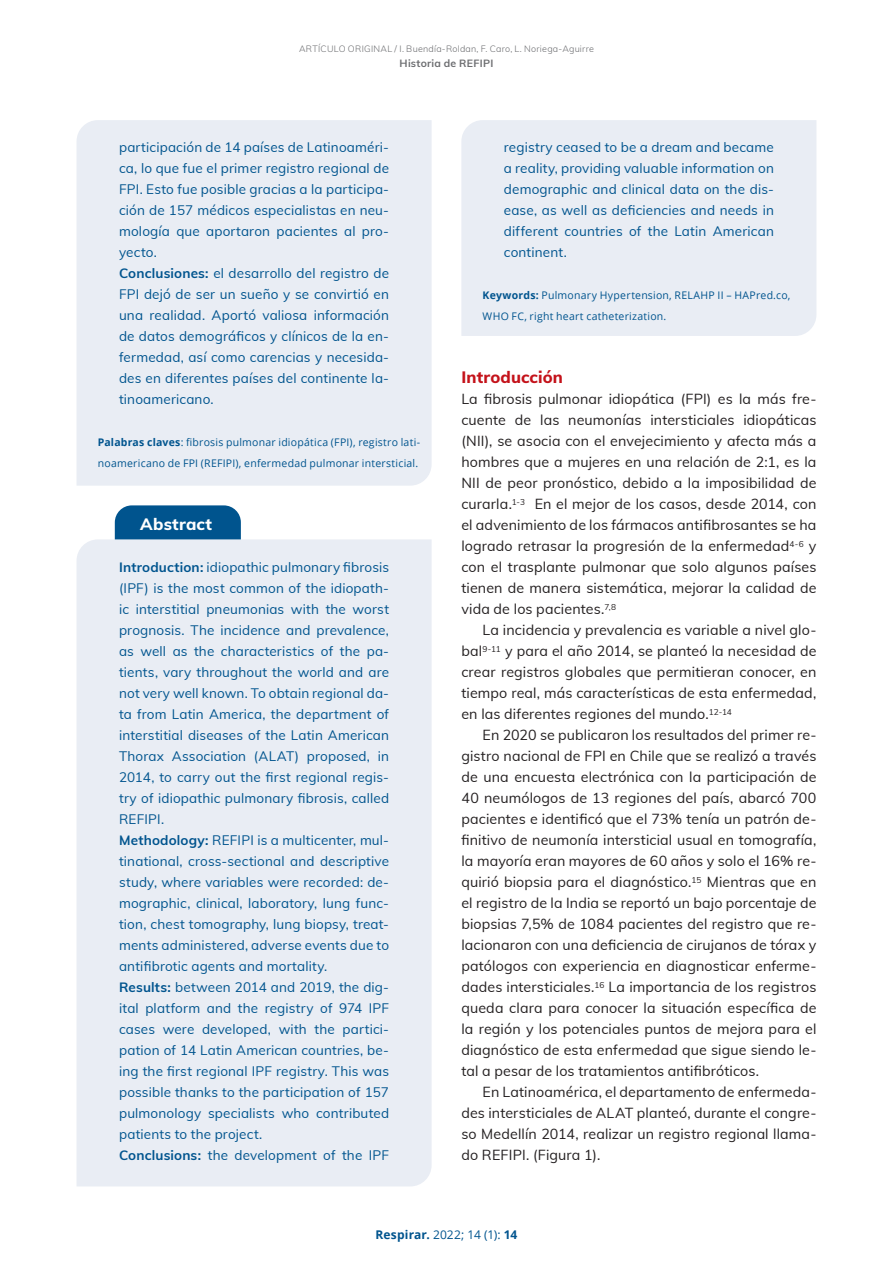
<style>
.page{position:relative;width:893px;height:1263px;background:#fff}
.page>*{position:absolute;margin:0;border:0;box-sizing:border-box;transform-origin:0 0}
.sub1{font:800 16.5px "Muli";letter-spacing:.005em;color:#c4121a}
.sub_1_resumen{font:800 16.5px "Muli";letter-spacing:.015em;color:#fff}
.normal_seco{font:14.25px/21px "Muli";letter-spacing:.01em;color:#231f20;text-align:justify}
.primero_seco{font:14.25px/21px "Muli";letter-spacing:.01em;color:#231f20;text-align:justify}
.resumen{font:13.5px/21px "Muli";letter-spacing:.01em;color:#00548e;text-align:justify}
.t1{font:700 12px "Open Sans";letter-spacing:.01em;color:#00548e}
.pie_pagina{font:10.5px/21px "Open Sans";letter-spacing:.02em;color:#00548e}
.t2{font:700 10.5px "Muli";letter-spacing:.025em;color:#6c6d70}
.t3{font:300 9px "Muli";letter-spacing:.025em;color:#6c6d70}
.s1{font-weight:700}
.s2{font-weight:400}
</style>
<div class="page">
<div style="left:461px;top:120px;width:355px;height:216px;background:#e9edf4"></div>
<div style="left:77px;top:539px;width:355px;height:647px;background:#e9edf4"></div>
<div style="left:115px;top:505px;width:126px;height:34px;background:#00548e"></div>
<div style="left:77px;top:120px;width:355px;height:366px;background:#e9edf4"></div>
<p class="t3" style="left:299px;top:43px;width:296px">ARTÍCULO ORIGINAL / I. Buendía-Roldan, F. Caro, L. Noriega-Aguirre</p>
<p class="t2" style="left:400px;top:56px;width:95px">Historia de REFIPI</p>
<p class="resumen" style="left:119px;top:136px;width:272px">participación de 14 países de Latinoaméri&shy;ca, lo que fue el primer registro regional de FPI. Esto fue posible gracias a la participa&shy;ción de 157 médicos especialistas en neu&shy;mología que aportaron pacientes al pro&shy;yecto.</p>
<p class="resumen" style="left:119px;top:262px;width:272px"><span class="s1">Conclusiones:</span> el desarrollo del registro de FPI dejó de ser un sueño y se convirtió en una realidad. Aportó valiosa información de datos demográficos y clínicos de la en&shy;fermedad, así como carencias y necesida&shy;des en diferentes países del continente la&shy;tinoamericano.</p>
<p class="pie_pagina" style="left:98px;top:432px;width:324px"><span class="s1">Palabras claves</span>: fibrosis pulmonar idiopática (FPI), registro lati&shy;noamericano de FPI (REFIPI), enfermedad pulmonar intersticial.</p>
<p class="sub_1_resumen" style="left:140px;top:512px;width:73px">Abstract</p>
<p class="resumen" style="left:119px;top:556px;width:272px"><span class="s1">Introduction:</span> idiopathic pulmonary fibrosis (IPF) is the most common of the idiopath&shy;ic interstitial pneumonias with the worst prognosis. The incidence and prevalence, as well as the characteristics of the pa&shy;tients, vary throughout the world and are not very well known. To obtain regional da&shy;ta from Latin America, the department of interstitial diseases of the Latin American Thorax Association (ALAT) proposed, in 2014, to carry out the first regional regis&shy;try of idiopathic pulmonary fibrosis, called REFIPI.</p>
<p class="resumen" style="left:119px;top:829px;width:272px"><span class="s1">Methodology:</span> REFIPI is a multicenter, mul&shy;tinational, cross-sectional and descriptive study, where variables were recorded: de&shy;mographic, clinical, laboratory, lung func&shy;tion, chest tomography, lung biopsy, treat&shy;ments administered, adverse events due to antifibrotic agents and mortality.</p>
<p class="resumen" style="left:119px;top:976px;width:272px"><span class="s1">Results:</span> between 2014 and 2019, the dig&shy;ital platform and the registry of 974 IPF cases were developed, with the partici&shy;pation of 14 Latin American countries, be&shy;ing the first regional IPF registry. This was possible thanks to the participation of 157 pulmonology specialists who contributed patients to the project.</p>
<p class="resumen" style="left:119px;top:1144px;width:271px"><span class="s1">Conclusions:</span> the development of the IPF</p>
<p class="resumen" style="left:504px;top:136px;width:272px">registry ceased to be a dream and became a reality, providing valuable information on demographic and clinical data on the dis&shy;ease, as well as deficiencies and needs in different countries of the Latin American continent.</p>
<p class="pie_pagina" style="left:483px;top:285px;width:309px"><span class="s1">Keywords:</span> Pulmonary Hypertension, RELAHP II – HAPred.co,<br>WHO FC, right heart catheterization.</p>
<p class="sub1" style="left:461px;top:365px;width:103px">Introducción</p>
<p class="primero_seco" style="left:461px;top:388px;width:357px">La fibrosis pulmonar idiopática (FPI) es la más fre&shy;cuente de las neumonías intersticiales idiopáticas (NII), se asocia con el envejecimiento y afecta más a hombres que a mujeres en una relación de 2:1, es la NII de peor pronóstico, debido a la imposibilidad de curarla.<sup>1-3</sup> En el mejor de los casos, desde 2014, con el advenimiento de los fármacos antifibrosantes se ha logrado retrasar la progresión de la enfermedad<sup>4-6</sup> y con el trasplante pulmonar que solo algunos países tienen de manera sistemática, mejorar la calidad de vida de los pacientes.<sup>7,8</sup></p>
<p class="normal_seco" style="left:461px;top:619px;width:357px;text-indent:21px">La incidencia y prevalencia es variable a nivel glo&shy;bal<sup>9-11</sup> y para el año 2014, se planteó la necesidad de crear registros globales que permitieran conocer, en tiempo real, más características de esta enfermedad, en las diferentes regiones del mundo.<sup>12-14</sup></p>
<p class="normal_seco" style="left:461px;top:724px;width:357px;text-indent:21px">En 2020 se publicaron los resultados del primer re&shy;gistro nacional de FPI en Chile que se realizó a través de una encuesta electrónica con la participación de 40 neumólogos de 13 regiones del país, abarcó 700 pacientes e identificó que el 73% tenía un patrón de&shy;finitivo de neumonía intersticial usual en tomografía, la mayoría eran mayores de 60 años y solo el 16% re&shy;quirió biopsia para el diagnóstico.<sup>15</sup> Mientras que en el registro de la India se reportó un bajo porcentaje de biopsias 7,5% de 1084 pacientes del registro que re&shy;lacionaron con una deficiencia de cirujanos de tórax y patólogos con experiencia en diagnosticar enferme&shy;dades intersticiales.<sup>16</sup> La importancia de los registros queda clara para conocer la situación específica de la región y los potenciales puntos de mejora para el diagnóstico de esta enfermedad que sigue siendo le&shy;tal a pesar de los tratamientos antifibróticos.</p>
<p class="normal_seco" style="left:461px;top:1081px;width:357px;text-indent:21px">En Latinoamérica, el departamento de enfermeda&shy;des intersticiales de ALAT planteó, durante el congre&shy;so Medellín 2014, realizar un registro regional llama&shy;do REFIPI. (Figura 1).</p>
<p class="t1" style="left:376px;top:1226px;width:143px">Respirar. <span class="s2">2022; 14 (1):</span> 14</p>
</div>
